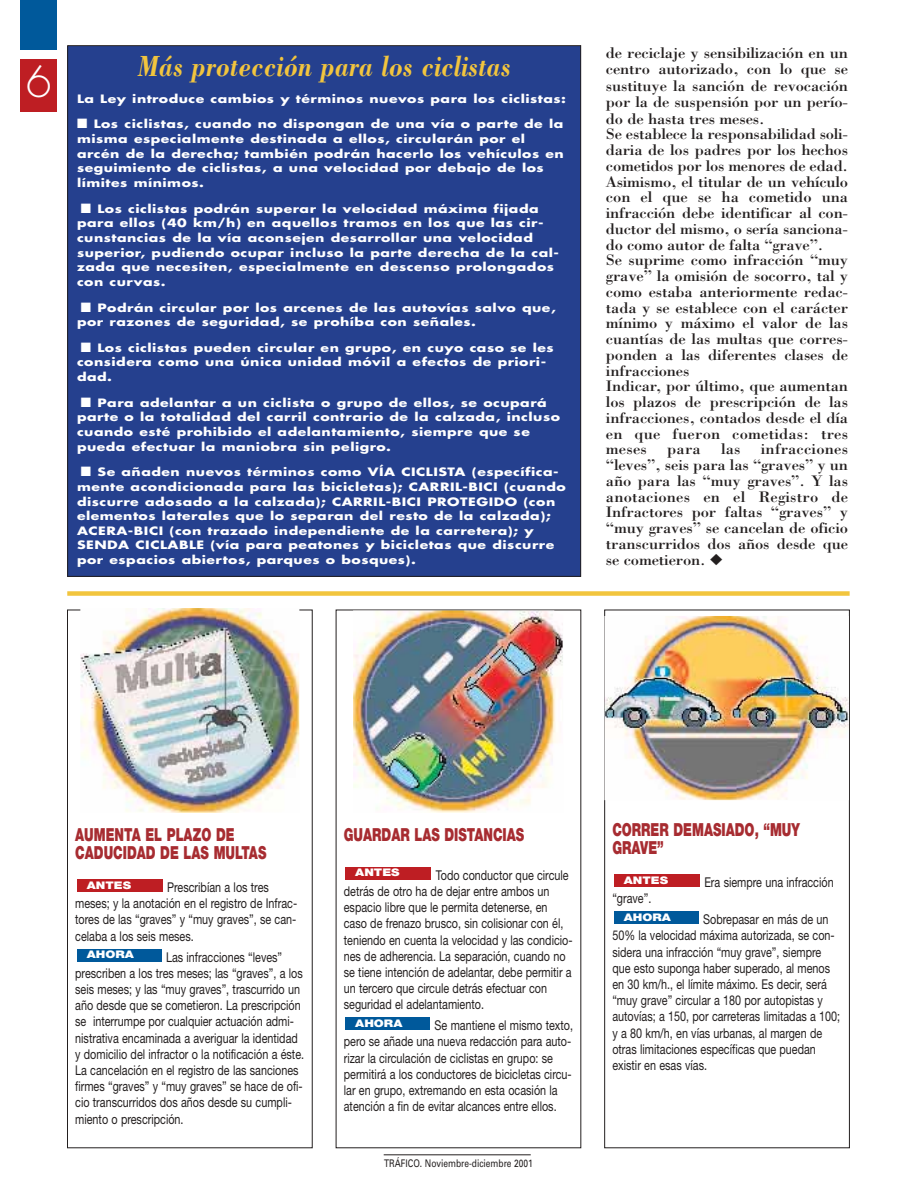
<style>
.page{position:relative;width:918px;height:1188px;background:#fff}
.page>*{position:absolute;margin:0;border:0;box-sizing:border-box;transform-origin:0 0}
.t1{font:300 42px "Futura";color:#fff}
.t2{font:italic 700 30px "Bodoni";color:#f2c53e;scale:.85 1}
.t3{font:900 18px/18px "Helvetica Neue";color:#a72c31;scale:.7 1}
.t4{font:15.75px/15.9px "Bodoni";letter-spacing:-.01em;color:#231f1f;scale:1.05 1}
.t5{font:13.5px/16.2px "Helvetica Neue";color:#231f1f;scale:.8 1}
.t6{font:700 11.25px/14.7px "Futura";letter-spacing:.035em;color:#fff;scale:1.25 1}
.t7{font:10.5px "Univers";color:#231f1f;scale:.8 1}
.t8{font:900 10.5px "Helvetica Neue";color:#fff;scale:1.2 1}
</style>
<div class="page">
<div style="left:21px;top:59px;width:36px;height:53px;background:#be1e23"></div>
<div style="left:21px;top:0;width:36px;height:49px;background:#00599b"></div>
<hr style="left:384px;top:1155px;width:147px;height:1px;background:#231f1f">
<div style="left:77px;top:949px;width:84px;height:13px;background:#00599b"></div>
<div style="left:77px;top:880px;width:85px;height:12px;background:#be1e23"></div>
<div style="left:67px;top:610px;width:245px;height:538px;border:1px solid #231f1f"></div>
<img style="left:80px;top:608px;width:219px;height:205px">
<div style="left:345px;top:1017px;width:85px;height:13px;background:#00599b"></div>
<div style="left:345px;top:867px;width:86px;height:13px;background:#be1e23"></div>
<img style="left:353px;top:611px;width:210px;height:202px">
<div style="left:614px;top:912px;width:84px;height:12px;background:#00599b"></div>
<div style="left:614px;top:875px;width:86px;height:12px;background:#be1e23"></div>
<img style="left:604px;top:616px;width:245px;height:184px">
<div style="left:68px;top:46px;width:513px;height:530px;background:#25408e"></div>
<div style="left:67px;top:591px;width:783px;height:5px;background:#f2c53e"></div>
<h1 class="t1" style="left:26px;top:57px;width:28px">6</h1>
<h2 class="t2" style="left:138px;top:54px;width:440px">Más protección para los ciclistas</h2>
<p class="t6" style="left:77px;top:93px;width:393px">La Ley introduce cambios y términos nuevos para los ciclistas:</p>
<p class="t6" style="left:77px;top:118px;width:391px">■ Los ciclistas, cuando no dispongan de una vía o parte de la misma especialmente destinada a ellos, circularán por el arcén de la derecha; también podrán hacerlo los vehículos en seguimiento de ciclistas, a una velocidad por debajo de los límites mínimos.</p>
<p class="t6" style="left:77px;top:203px;width:387px;text-indent:4px">■ Los ciclistas podrán superar la velocidad máxima fijada para ellos (40 km/h) en aquellos tramos en los que las cir&shy;cunstancias de la vía aconsejen desarrollar una velocidad superior, pudiendo ocupar incluso la parte derecha de la cal&shy;zada que necesiten, especialmente en descenso prolongados con curvas.</p>
<p class="t6" style="left:77px;top:301px;width:385px;text-indent:4px">■ Podrán circular por los arcenes de las autovías salvo que, por razones de seguridad, se prohíba con señales.</p>
<p class="t6" style="left:77px;top:342px;width:383px;text-indent:4px">■ Los ciclistas pueden circular en grupo, en cuyo caso se les considera como una única unidad móvil a efectos de priori&shy;dad.</p>
<p class="t6" style="left:77px;top:397px;width:388px;text-indent:4px">■ Para adelantar a un ciclista o grupo de ellos, se ocupará parte o la totalidad del carril contrario de la calzada, incluso cuando esté prohibido el adelantamiento, siempre que se pueda efectuar la maniobra sin peligro.</p>
<p class="t6" style="left:77px;top:466px;width:393px;text-indent:4px">■ Se añaden nuevos términos como VÍA CICLISTA (específica&shy;mente acondicionada para las bicicletas); CARRIL-BICI (cuando discurre adosado a la calzada); CARRIL-BICI PROTEGIDO (con elementos laterales que lo separan del resto de la calzada); ACERA-BICI (con trazado independiente de la carretera); y SENDA CICLABLE (vía para peatones y bicicletas que discurre por espacios abiertos, parques o bosques).</p>
<p class="t4" style="left:606px;top:46px;width:232px">de reciclaje y sensibilización en un centro autorizado, con lo que se sustituye la sanción de revocación por la de suspensión por un perío&shy;do de hasta tres meses.<br>Se establece la responsabilidad soli&shy;daria de los padres por los hechos cometidos por los menores de edad.<br>Asimismo, el titular de un vehículo con el que se ha cometido una infracción debe identificar al con&shy;ductor del mismo, o sería sanciona&shy;do como autor de falta “grave”.<br>Se suprime como infracción “muy grave” la omisión de socorro, tal y como estaba anteriormente redac&shy;tada y se establece con el carácter mínimo y máximo el valor de las cuantías de las multas que corres&shy;ponden a las diferentes clases de infracciones<br>Indicar, por último, que aumentan los plazos de prescripción de las infracciones, contados desde el día en que fueron cometidas: tres meses</p>
<p class="t4" style="left:606px;top:443px;width:232px;text-align:justify;text-indent:155px">infracciones “leves”, seis para las “graves” y un año para las “muy graves”. Y las anotaciones en el Registro de Infractores por faltas “graves” y “muy graves” se cancelan de oficio transcurridos dos años desde que se cometieron. ◆</p>
<p class="t4" style="left:667px;top:442px;width:33px">para</p>
<p class="t4" style="left:721px;top:442px;width:20px">las</p>
<h3 class="t3" style="left:75px;top:827px;width:275px">AUMENTA EL PLAZO DE<br>CADUCIDAD DE LAS MULTAS</h3>
<p class="t5" style="left:75px;top:881px;width:279px;text-indent:92px">Prescribían a los tres meses; y la anotación en el registro de Infrac&shy;tores de las “graves” y “muy graves”, se can&shy;celaba a los seis meses.</p>
<p class="t5" style="left:75px;top:950px;width:288px;text-indent:91px">Las infracciones “leves” prescriben a los tres meses; las “graves”, a los seis meses; y las “muy graves”, trascurrido un año desde que se cometieron. La prescripción se interrumpe por cualquier actuación admi&shy;nistrativa encaminada a averiguar la identidad y domicilio del infractor o la notificación a éste.<br>La cancelación en el registro de las sanciones firmes “graves” y “muy graves” se hace de ofi&shy;cio transcurridos dos años desde su cumpli&shy;miento o prescripción.</p>
<p class="t8" style="left:87px;top:881px;width:38px">ANTES</p>
<p class="t8" style="left:87px;top:951px;width:41px">AHORA</p>
<h3 class="t3" style="left:344px;top:827px;width:259px">GUARDAR LAS DISTANCIAS</h3>
<p class="t5" style="left:344px;top:868px;width:288px;text-indent:92px">Todo conductor que circule detrás de otro ha de dejar entre ambos un espacio libre que le permita detenerse, en caso de frenazo brusco, sin colisionar con él, teniendo en cuenta la velocidad y las condicio&shy;nes de adherencia. La separación, cuando no se tiene intención de adelantar, debe permitir a un tercero que circule detrás efectuar con seguridad el adelantamiento.</p>
<p class="t5" style="left:344px;top:1019px;width:288px;text-indent:91px">Se mantiene el mismo texto, pero se añade una nueva redacción para auto&shy;rizar la circulación de ciclistas en grupo: se permitirá a los conductores de bicicletas circu&shy;lar en grupo, extremando en esta ocasión la atención a fin de evitar alcances entre ellos.</p>
<p class="t8" style="left:355px;top:869px;width:38px">ANTES</p>
<p class="t8" style="left:355px;top:1019px;width:41px">AHORA</p>
<p class="t7" style="left:384px;top:1159px;width:188px">TRÁFICO. Noviembre-diciembre 2001</p>
<h3 class="t3" style="left:612px;top:823px;width:269px">CORRER DEMASIADO, “MUY<br>GRAVE”</h3>
<p class="t5" style="left:704px;top:876px;width:163px">Era siempre una infracción</p>
<p class="t5" style="left:612px;top:892px;width:50px">“grave”.</p>
<p class="t5" style="left:612px;top:913px;width:286px;text-indent:91px">Sobrepasar en más de un 50% la velocidad máxima autorizada, se con&shy;sidera una infracción “muy grave”, siempre que esto suponga haber superado, al menos en 30 km/h., el límite máximo. Es decir, será “muy grave” circular a 180 por autopistas y autovías; a 150, por carreteras limitadas a 100; y a 80 km/h, en vías urbanas, al margen de otras limitaciones específicas que puedan existir en esas vías.</p>
<p class="t8" style="left:624px;top:876px;width:38px">ANTES</p>
<p class="t8" style="left:624px;top:913px;width:41px">AHORA</p>
</div>
